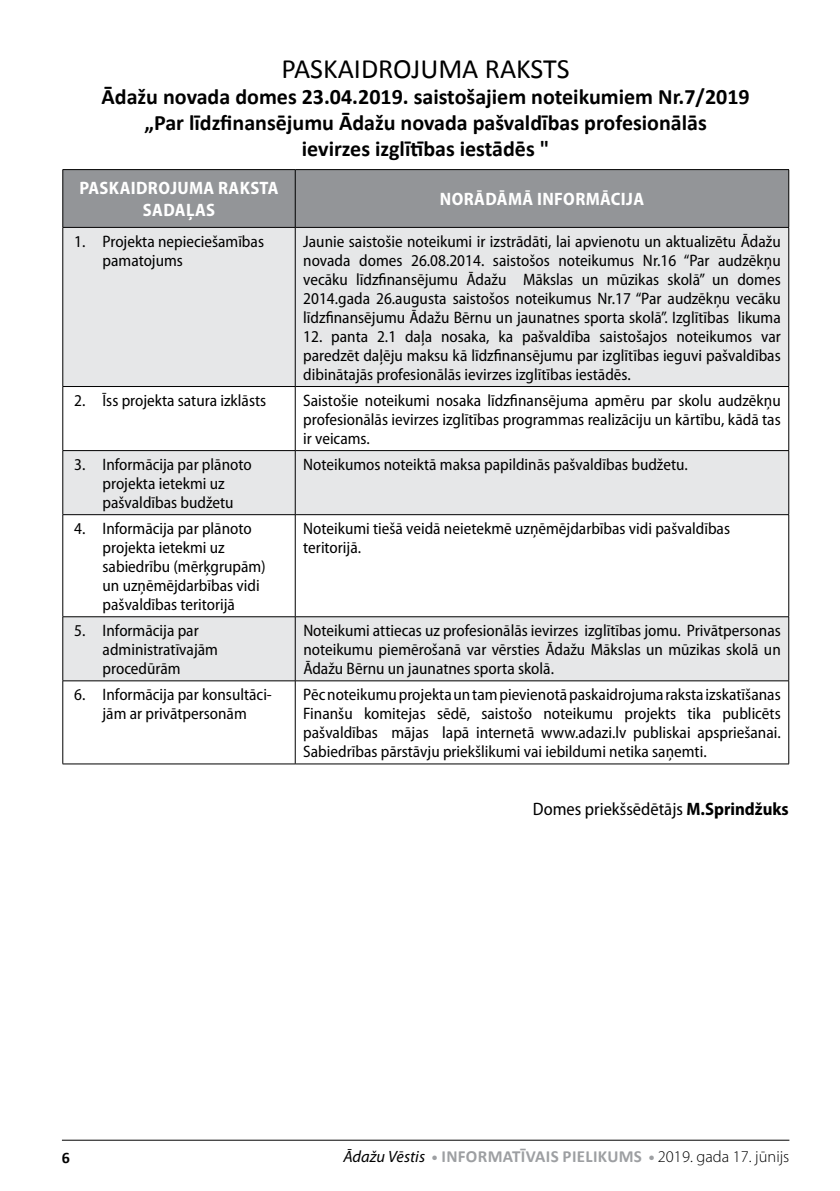
<style>
.page{position:relative;width:840px;height:1191px;background:#fff}
.page>*{position:absolute;margin:0;border:0;box-sizing:border-box;transform-origin:0 0}
.t1{font:28px "Calibri";color:#000}
.t2{font:700 22px/26px "Calibri";color:#000;text-align:center}
.t3{font:700 semi-condensed 18px/21.6px "Myriad Pro";letter-spacing:.02em;color:#fff;text-align:center}
.t4{font:semi-condensed 18px "Myriad Pro";color:#000}
.t5{font:700 17px "Calibri";letter-spacing:.02em;color:#9d9fa2}
.t6{font:semi-condensed 16.6px/19px "Myriad Pro";color:#000}
.t7{font:700 16px "Calibri";color:#000}
.s1{font-weight:700}
.s2{font-family:"Myriad Pro";font-weight:400;font-style:italic;font-size:16.4px;color:#000}
.s3{font-family:"Myriad Pro";font-weight:900;font-size:16px}
.s4{font-family:"Myriad Pro";font-weight:300;font-size:16.4px;color:#000}
</style>
<div class="page">
<hr style="left:62px;top:1139px;width:727px;height:1px;background:#000">
<div style="left:63px;top:170px;width:725px;height:57px;background:#939598"></div>
<svg style="left:63px;top:228px;width:725px;height:452px;fill:#e6e7e8"></svg>
<hr style="left:62px;top:227px;width:233px;height:1px;background:#000">
<hr style="left:62px;top:228px;width:1px;height:158px;background:#000">
<hr style="left:295px;top:227px;width:493px;height:1px;background:#000">
<hr style="left:295px;top:228px;width:1px;height:158px;background:#000">
<hr style="left:788px;top:228px;width:1px;height:158px;background:#000">
<hr style="left:62px;top:386px;width:233px;height:1px;background:#000">
<hr style="left:62px;top:387px;width:1px;height:63px;background:#000">
<hr style="left:295px;top:386px;width:493px;height:1px;background:#000">
<hr style="left:295px;top:387px;width:1px;height:63px;background:#000">
<hr style="left:788px;top:387px;width:1px;height:63px;background:#000">
<hr style="left:62px;top:450px;width:233px;height:1px;background:#000">
<hr style="left:62px;top:451px;width:1px;height:63px;background:#000">
<hr style="left:295px;top:450px;width:493px;height:1px;background:#000">
<hr style="left:295px;top:451px;width:1px;height:63px;background:#000">
<hr style="left:788px;top:451px;width:1px;height:63px;background:#000">
<hr style="left:62px;top:514px;width:233px;height:1px;background:#000">
<hr style="left:62px;top:515px;width:1px;height:101px;background:#000">
<hr style="left:295px;top:514px;width:493px;height:1px;background:#000">
<hr style="left:295px;top:515px;width:1px;height:101px;background:#000">
<hr style="left:788px;top:515px;width:1px;height:101px;background:#000">
<hr style="left:62px;top:616px;width:233px;height:1px;background:#000">
<hr style="left:62px;top:617px;width:1px;height:63px;background:#000">
<hr style="left:295px;top:616px;width:493px;height:1px;background:#000">
<hr style="left:295px;top:617px;width:1px;height:63px;background:#000">
<hr style="left:788px;top:617px;width:1px;height:63px;background:#000">
<hr style="left:62px;top:680px;width:233px;height:1px;background:#000">
<hr style="left:62px;top:681px;width:1px;height:82px;background:#000">
<hr style="left:295px;top:680px;width:493px;height:1px;background:#000">
<hr style="left:295px;top:681px;width:1px;height:82px;background:#000">
<hr style="left:788px;top:681px;width:1px;height:82px;background:#000">
<hr style="left:62px;top:763px;width:233px;height:1px;background:#000">
<hr style="left:295px;top:763px;width:493px;height:1px;background:#000">
<hr style="left:62px;top:169px;width:233px;height:1px;background:#000">
<hr style="left:62px;top:170px;width:1px;height:57px;background:#000">
<hr style="left:295px;top:169px;width:493px;height:1px;background:#000">
<hr style="left:295px;top:170px;width:1px;height:57px;background:#000">
<hr style="left:788px;top:170px;width:1px;height:57px;background:#000">
<h1 class="t1" style="left:281px;top:51px;width:289px">PASKAIDROJUMA RAKSTS</h1>
<h2 class="t2" style="left:101px;top:83px;width:649px">Ādažu novada domes 23.04.2019. saistošajiem noteikumiem Nr.7/2019 „Par līdzfinansējumu Ādažu novada pašvaldības profesionālās<br>ievirzes izglītības iestādēs "</h2>
<p class="t3" style="left:79px;top:178px;width:201px">PASKAIDROJUMA RAKSTA<br>SADAĻAS</p>
<p class="t3" style="left:439px;top:189px;width:205px">NORĀDĀMĀ INFORMĀCIJA</p>
<p class="t6" style="left:102px;top:232px;width:163px;text-indent:-28px">1. Projekta nepieciešamības pamatojums</p>
<p class="t6" style="left:303px;top:232px;width:479px;text-align:justify">Jaunie saistošie noteikumi ir izstrādāti, lai apvienotu un aktualizētu Ādažu novada domes 26.08.2014. saistošos noteikumus Nr.16 “Par audzēkņu vecāku līdzfinansējumu Ādažu Mākslas un mūzikas skolā” un domes 2014.gada 26.augusta saistošos noteikumus Nr.17 “Par audzēkņu vecāku līdzfinansējumu Ādažu Bērnu un jaunatnes sporta skolā”. Izglītības likuma</p>
<p class="t6" style="left:303px;top:327px;width:479px;text-align:justify">12. panta 2.1 daļa nosaka, ka pašvaldība saistošajos noteikumos var paredzēt daļēju maksu kā līdzfinansējumu par izglītības ieguvi pašvaldības dibinātajās profesionālās ievirzes izglītības iestādēs.</p>
<p class="t6" style="left:74px;top:391px;width:193px">2. Īss projekta satura izklāsts</p>
<p class="t6" style="left:303px;top:391px;width:479px;text-align:justify">Saistošie noteikumi nosaka līdzfinansējuma apmēru par skolu audzēkņu profesionālās ievirzes izglītības programmas realizāciju un kārtību, kādā tas ir veicams.</p>
<p class="t6" style="left:102px;top:455px;width:151px;text-indent:-28px">3. Informācija par plānoto projekta ietekmi uz pašvaldības budžetu</p>
<p class="t6" style="left:303px;top:455px;width:386px">Noteikumos noteiktā maksa papildinās pašvaldības budžetu.</p>
<p class="t6" style="left:102px;top:519px;width:165px;text-indent:-28px">4. Informācija par plānoto projekta ietekmi uz sabiedrību (mērķgrupām) un uzņēmējdarbības vidi pašvaldības teritorijā</p>
<p class="t6" style="left:303px;top:519px;width:428px">Noteikumi tiešā veidā neietekmē uzņēmējdarbības vidi pašvaldības teritorijā.</p>
<p class="t6" style="left:102px;top:621px;width:117px;text-indent:-28px">5. Informācija par administratīvajām procedūrām</p>
<p class="t6" style="left:303px;top:621px;width:478px;text-align:justify">Noteikumi attiecas uz profesionālās ievirzes izglītības jomu. Privātpersonas noteikumu piemērošanā var vērsties Ādažu Mākslas un mūzikas skolā un Ādažu Bērnu un jaunatnes sporta skolā.</p>
<p class="t6" style="left:74px;top:685px;width:199px;text-align:center">6. Informācija par konsultāci&shy;jām ar privātpersonām</p>
<p class="t6" style="left:303px;top:685px;width:479px;text-align:justify">Pēc noteikumu projekta un tam pievienotā paskaidrojuma raksta izskatīšanas Finanšu komitejas sēdē, saistošo noteikumu projekts tika publicēts pašvaldības mājas lapā internetā www.adazi.lv publiskai apspriešanai.<br>Sabiedrības pārstāvju priekšlikumi vai iebildumi netika saņemti.</p>
<p class="t4" style="left:532px;top:799px;width:257px">Domes priekšsēdētājs <span class="s1">M.Sprindžuks</span></p>
<p class="t7" style="left:62px;top:1147px;width:10px">6</p>
<p class="t5" style="left:343px;top:1145px;width:447px"><span class="s2">Ādažu Vēstis</span> <span class="s3">•</span> INFORMATĪVAIS PIELIKUMS <span class="s3">•</span> <span class="s4">2019. gada 17. jūnijs</span></p>
</div>
